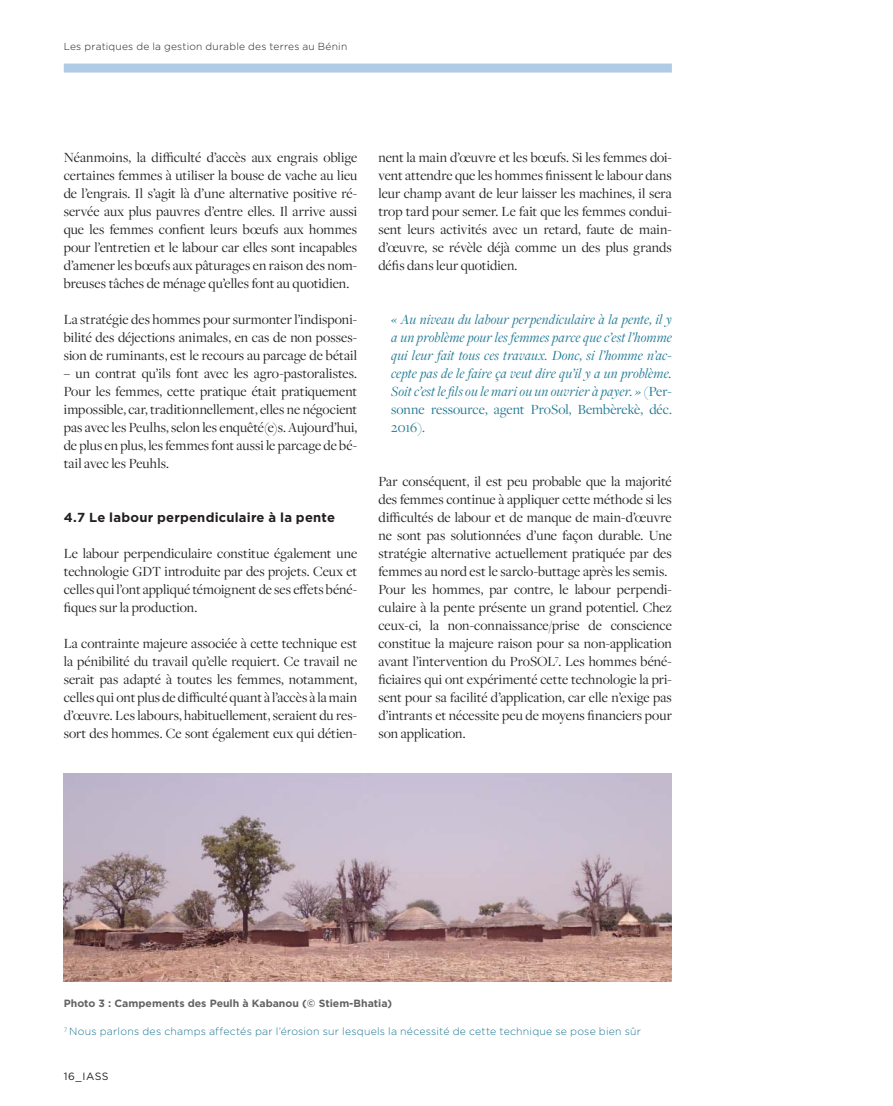
<style>
.page{position:relative;width:893px;height:1106px;background:#fff}
.page>*{position:absolute;margin:0;border:0;box-sizing:border-box;transform-origin:0 0}
.t1{font:14.55px/18px "Freight Disp Pro";color:#231f20;text-align:justify}
.t2{font:italic 14.55px/18px "Freight Disp Pro";letter-spacing:.005em;color:#1e7793;text-align:justify}
.t3{font:700 13.05px "Gotham";letter-spacing:.015em;color:#231f20}
.t4{font:300 10.5px "Gotham";letter-spacing:.02em;color:#1e7793}
.t5{font:700 10.5px "Gotham";color:#636366}
.t6{font:10.5px "Gotham";letter-spacing:.04em;color:#231f20}
.t7{font:300 10.2px "Gotham";letter-spacing:.025em;color:#231f20}
.s1{font-style:normal}
</style>
<div class="page">
<div style="left:64px;top:64px;width:608px;height:9px;background:#b1cae5"></div>
<img style="left:64px;top:773px;width:608px;height:208px">
<p class="t7" style="left:64px;top:40px;width:285px">Les pratiques de la gestion durable des terres au Bénin</p>
<p class="t1" style="left:64px;top:148px;width:295px">Néanmoins, la difficulté d’accès aux engrais oblige certaines femmes à utiliser la bouse de vache au lieu de l’engrais. Il s’agit là d’une alternative positive ré&shy;servée aux plus pauvres d’entre elles. Il arrive aussi que les femmes confient leurs bœufs aux hommes pour l’entretien et le labour car elles sont incapables d’amener les bœufs aux pâturages en raison des nom&shy;breuses tâches de ménage qu’elles font au quotidien.</p>
<p class="t1" style="left:64px;top:310px;width:295px">La stratégie des hommes pour surmonter l’indisponi&shy;bilité des déjections animales, en cas de non posses&shy;sion de ruminants, est le recours au parcage de bétail</p>
<p class="t1" style="left:64px;top:364px;width:295px">– un contrat qu’ils font avec les agro-pastoralistes.<br>Pour les femmes, cette pratique était pratiquement impossible, car, traditionnellement, elles ne négocient pas avec les Peulhs, selon les enquêté(e)s. Aujourd’hui, de plus en plus, les femmes font aussi le parcage de bé&shy;tail avec les Peuhls.</p>
<p class="t3" style="left:64px;top:509px;width:273px">4.7 Le labour perpendiculaire à la pente</p>
<p class="t1" style="left:64px;top:544px;width:295px">Le labour perpendiculaire constitue également une technologie GDT introduite par des projets. Ceux et celles qui l’ont appliqué témoignent de ses effets béné&shy;fiques sur la production.</p>
<p class="t1" style="left:64px;top:634px;width:295px">La contrainte majeure associée à cette technique est la pénibilité du travail qu’elle requiert. Ce travail ne serait pas adapté à toutes les femmes, notamment, celles qui ont plus de difficulté quant à l’accès à la main d’œuvre. Les labours, habituellement, seraient du res&shy;sort des hommes. Ce sont également eux qui détien-</p>
<p class="t1" style="left:378px;top:148px;width:295px">nent la main d’œuvre et les bœufs. Si les femmes doi&shy;vent attendre que les hommes finissent le labour dans leur champ avant de leur laisser les machines, il sera trop tard pour semer. Le fait que les femmes condui&shy;sent leurs activités avec un retard, faute de main&shy;d’œuvre, se révèle déjà comme un des plus grands défis dans leur quotidien.</p>
<p class="t2" style="left:391px;top:310px;width:282px">« Au niveau du labour perpendiculaire à la pente, il y a un problème pour les femmes parce que c’est l’homme qui leur fait tous ces travaux. Donc, si l’homme n’ac&shy;cepte pas de le faire ça veut dire qu’il y a un problème.<br>Soit c’est le fils ou le mari ou un ouvrier à payer. » <span class="s1">(Per&shy;sonne ressource, agent ProSol, Bembèrekè, déc.<br>2016).</span></p>
<p class="t1" style="left:378px;top:472px;width:295px;text-align:left">Par conséquent, il est peu probable que la majorité des femmes continue à appliquer cette méthode si les difficultés de labour et de manque de main-d’œuvre ne sont pas solutionnées d’une façon durable. Une stratégie alternative actuellement pratiquée par des femmes au nord est le sarclo-buttage après les semis.<br>Pour les hommes, par contre, le labour perpendi&shy;culaire à la pente présente un grand potentiel. Chez ceux-ci, la non-connaissance/prise de conscience constitue la majeure raison pour sa non-application avant l’intervention du ProSOL<sup>7</sup>. Les hommes béné&shy;ficiaires qui ont expérimenté cette technologie la pri&shy;sent pour sa facilité d’application, car elle n’exige pas d’intrants et nécessite peu de moyens financiers pour son application.</p>
<p class="t5" style="left:64px;top:996px;width:330px">Photo 3 : Campements des Peulh à Kabanou (© Stiem-Bhatia)</p>
<p class="t4" style="left:64px;top:1025px;width:579px"><sup>7</sup> Nous parlons des champs affectés par l’érosion sur lesquels la nécessité de cette technique se pose bien sûr</p>
<p class="t6" style="left:64px;top:1070px;width:46px">16_IASS</p>
</div>
